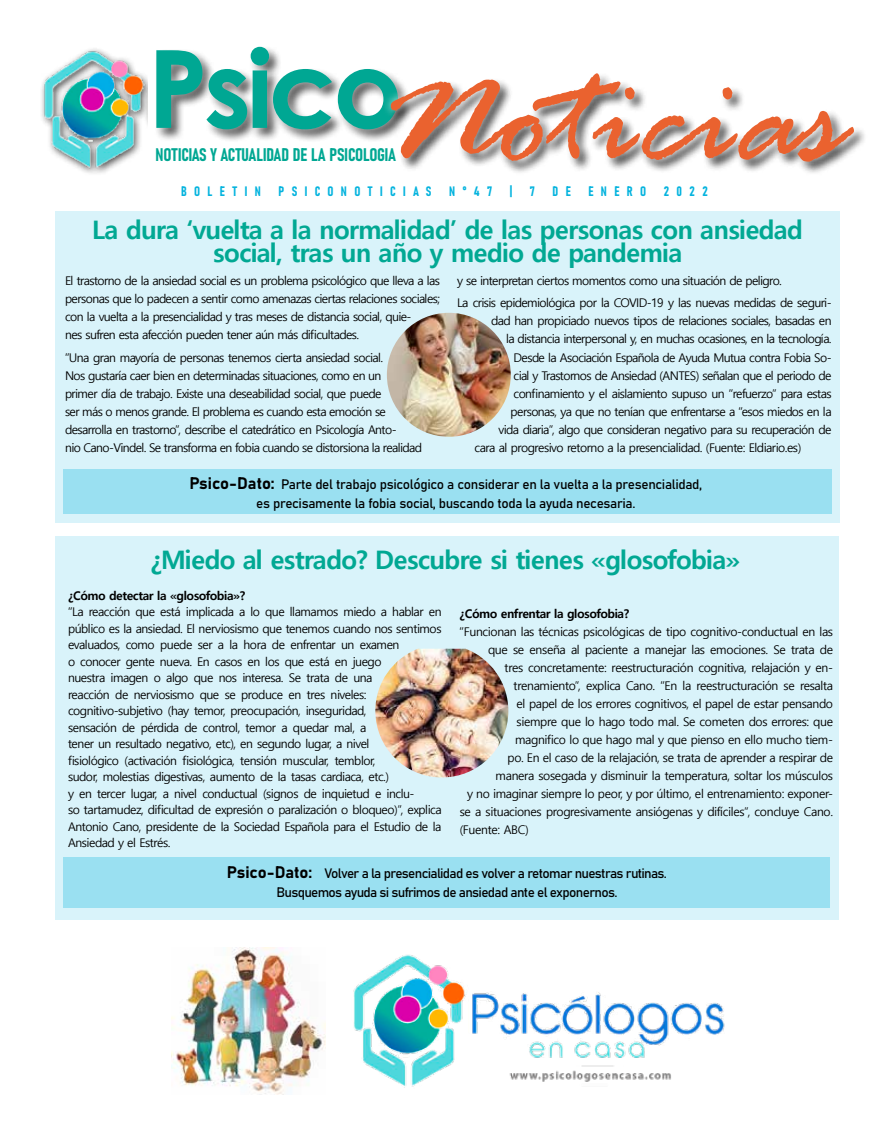
<style>
.page{position:relative;width:893px;height:1132px;background:#fff}
.page>*{position:absolute;margin:0;border:0;box-sizing:border-box;transform-origin:0 0}
.t1{font:italic 153.15px "Rage";color:#ea622f}
.t2{font:700 25.5px/22.5px "Malgun Gothic";letter-spacing:-.03em;color:#01a893;text-align:center}
.t3{font:18px "Bahnschrift";letter-spacing:-.01em;color:#00a793}
.t4{font:13.5px/19.5px "Bahnschrift";letter-spacing:-.035em;color:#000;text-align:center}
.t5{font:13.5px "Bahnschrift";letter-spacing:.55em;color:#04b3de}
.t6{font:12px/16.5px "Malgun Gothic";letter-spacing:-.04em;color:#000}
.t7{font:700 12px "Malgun Gothic";letter-spacing:-.03em;color:#000}
.s1{font-size:16.5px}
</style>
<div class="page">
<div style="left:55px;top:536px;width:783px;height:382px;background:#d9f3fa"></div>
<div style="left:55px;top:210px;width:784px;height:312px;background:#d9f3fa"></div>
<div style="left:154px;top:46px;width:258px;height:97px;background:#000;opacity:.75"></div>
<div style="left:146px;top:38px;width:261px;height:101px;background:#fff;opacity:.75"></div>
<div style="left:382px;top:64px;width:481px;height:106px;background:#fff;opacity:.75"></div>
<img style="left:41px;top:47px;width:107px;height:127px">
<img style="left:353px;top:954px;width:372px;height:134px">
<img style="left:171px;top:947px;width:154px;height:147px">
<div style="left:64px;top:469px;width:768px;height:45px;background:#9ae0f1"></div>
<div style="left:64px;top:856px;width:766px;height:51px;background:#9ae0f1"></div>
<img style="left:375px;top:648px;width:133px;height:129px">
<img style="left:387px;top:313px;width:124px;height:123px;border-radius:62px">
<h1 class="t1" style="left:148px;top:35px;width:698px"><sup>Psico</sup>Noticias</h1>
<p class="t5" style="left:181px;top:181px;width:81px">BOLETIN</p>
<p class="t5" style="left:278px;top:181px;width:155px">PSICONOTICIAS</p>
<p class="t5" style="left:449px;top:181px;width:44px">N°47</p>
<p class="t5" style="left:510px;top:181px;width:4px">|</p>
<p class="t5" style="left:530px;top:181px;width:7px">7</p>
<p class="t5" style="left:553px;top:181px;width:20px">D E</p>
<p class="t5" style="left:588px;top:181px;width:59px">ENERO</p>
<p class="t5" style="left:664px;top:181px;width:46px">2022</p>
<h2 class="t2" style="left:92px;top:219px;width:712px">La dura ‘vuelta a la normalidad’ de las personas con ansiedad social, tras un año y medio de pandemia</h2>
<p class="t6" style="left:65px;top:271px;width:377px;line-height:18.1px">El trastorno de la ansiedad social es un problema psicológico que lleva a las personas que lo padecen a sentir como amenazas ciertas relaciones sociales; con la vuelta a la presencialidad y tras meses de distancia social, quie-<br>nes sufren esta afección pueden tener aún más dificultades.</p>
<p class="t6" style="left:65px;top:348px;width:358px;line-height:18.1px">“Una gran mayoría de personas tenemos cierta ansiedad social.<br>Nos gustaría caer bien en determinadas situaciones, como en un<br>primer día de trabajo. Existe una deseabilidad social, que puede<br>ser más o menos grande. El problema es cuando esta emoción se desarrolla en trastorno”, describe el catedrático en Psicología Anto-<br>nio Cano-Vindel. Se transforma en fobia cuando se distorsiona la realidad</p>
<h3 class="t3" style="left:155px;top:141px;width:242px">NOTICIAS Y ACTUALIDAD DE LA PSICOLOGIA</h3>
<p class="t6" style="left:457px;top:269px;width:376px;line-height:22.4px">y se interpretan ciertos momentos como una situación de peligro.<br>La crisis epidemiológica por la COVID-19 y las nuevas medidas de seguri-</p>
<p class="t6" style="left:491px;top:313px;width:342px">dad han propiciado nuevos tipos de relaciones sociales, basadas en</p>
<p class="t6" style="left:506px;top:331px;width:327px">la distancia interpersonal y, en muchas ocasiones, en la tecnología.</p>
<p class="t6" style="left:514px;top:349px;width:319px">Desde la Asociación Española de Ayuda Mutua contra Fobia So-</p>
<p class="t6" style="left:514px;top:367px;width:319px">cial y Trastornos de Ansiedad (ANTES) señalan que el periodo de</p>
<p class="t6" style="left:514px;top:385px;width:319px">confinamiento y el aislamiento supuso un “refuerzo” para estas</p>
<p class="t6" style="left:511px;top:403px;width:322px">personas, ya que no tenían que enfrentarse a “esos miedos en la</p>
<p class="t6" style="left:499px;top:421px;width:334px">vida diaria”, algo que consideran negativo para su recuperación de</p>
<p class="t6" style="left:475px;top:440px;width:328px">cara al progresivo retorno a la presencialidad. (Fuente: Eldiario.es)</p>
<p class="t4" style="left:189px;top:473px;width:514px"><span class="s1">Psico-Dato:</span> Parte del trabajo psicológico a considerar en la vuelta a la presencialidad, es precisamente la fobia social, buscando toda la ayuda necesaria.</p>
<h2 class="t2" style="left:150px;top:548px;width:591px">¿Miedo al estrado? Descubre si tienes «glosofobia»</h2>
<p class="t7" style="left:68px;top:588px;width:179px">¿Cómo detectar la «glosofobia»?</p>
<p class="t6" style="left:68px;top:603px;width:375px">“La reacción que está implicada a lo que llamamos miedo a hablar en público es la ansiedad. El nerviosismo que tenemos cuando nos sentimos evaluados, como puede ser a la hora de enfrentar un examen<br>o conocer gente nueva. En casos en los que está en juego<br>nuestra imagen o algo que nos interesa. Se trata de una<br>reacción de nerviosismo que se produce en tres niveles: cognitivo-subjetivo (hay temor, preocupación, inseguridad,<br>sensación de pérdida de control, temor a quedar mal, a<br>tener un resultado negativo, etc), en segundo lugar, a nivel<br>fisiológico (activación fisiológica, tensión muscular, temblor,<br>sudor, molestias digestivas, aumento de la tasas cardiaca, etc.)<br>y en tercer lugar, a nivel conductual (signos de inquietud e inclu-<br>so tartamudez, dificultad de expresión o paralización o bloqueo)”, explica Antonio Cano, presidente de la Sociedad Española para el Estudio de la Ansiedad y el Estrés.</p>
<p class="t7" style="left:460px;top:606px;width:171px">¿Cómo enfrentar la glosofobia?</p>
<p class="t6" style="left:460px;top:623px;width:375px">“Funcionan las técnicas psicológicas de tipo cognitivo-conductual en las</p>
<p class="t6" style="left:488px;top:641px;width:346px">que se enseña al paciente a manejar las emociones. Se trata de</p>
<p class="t6" style="left:505px;top:659px;width:330px">tres concretamente: reestructuración cognitiva, relajación y en-</p>
<p class="t6" style="left:514px;top:677px;width:321px">trenamiento”, explica Cano. “En la reestructuración se resalta</p>
<p class="t6" style="left:517px;top:695px;width:318px">el papel de los errores cognitivos, el papel de estar pensando</p>
<p class="t6" style="left:517px;top:713px;width:318px">siempre que lo hago todo mal. Se cometen dos errores: que</p>
<p class="t6" style="left:515px;top:731px;width:319px">magnifico lo que hago mal y que pienso en ello mucho tiem-</p>
<p class="t6" style="left:508px;top:749px;width:327px">po. En el caso de la relajación, se trata de aprender a respirar de</p>
<p class="t6" style="left:496px;top:767px;width:339px">manera sosegada y disminuir la temperatura, soltar los músculos</p>
<p class="t6" style="left:467px;top:785px;width:368px">y no imaginar siempre lo peor, y por último, el entrenamiento: exponer-</p>
<p class="t6" style="left:460px;top:803px;width:375px">se a situaciones progresivamente ansiógenas y difíciles”, concluye Cano.</p>
<p class="t6" style="left:460px;top:821px;width:71px">(Fuente: ABC)</p>
<p class="t4" style="left:227px;top:862px;width:442px"><span class="s1">Psico-Dato:</span> Volver a la presencialidad es volver a retomar nuestras rutinas.<br>Busquemos ayuda si sufrimos de ansiedad ante el exponernos.</p>
</div>
